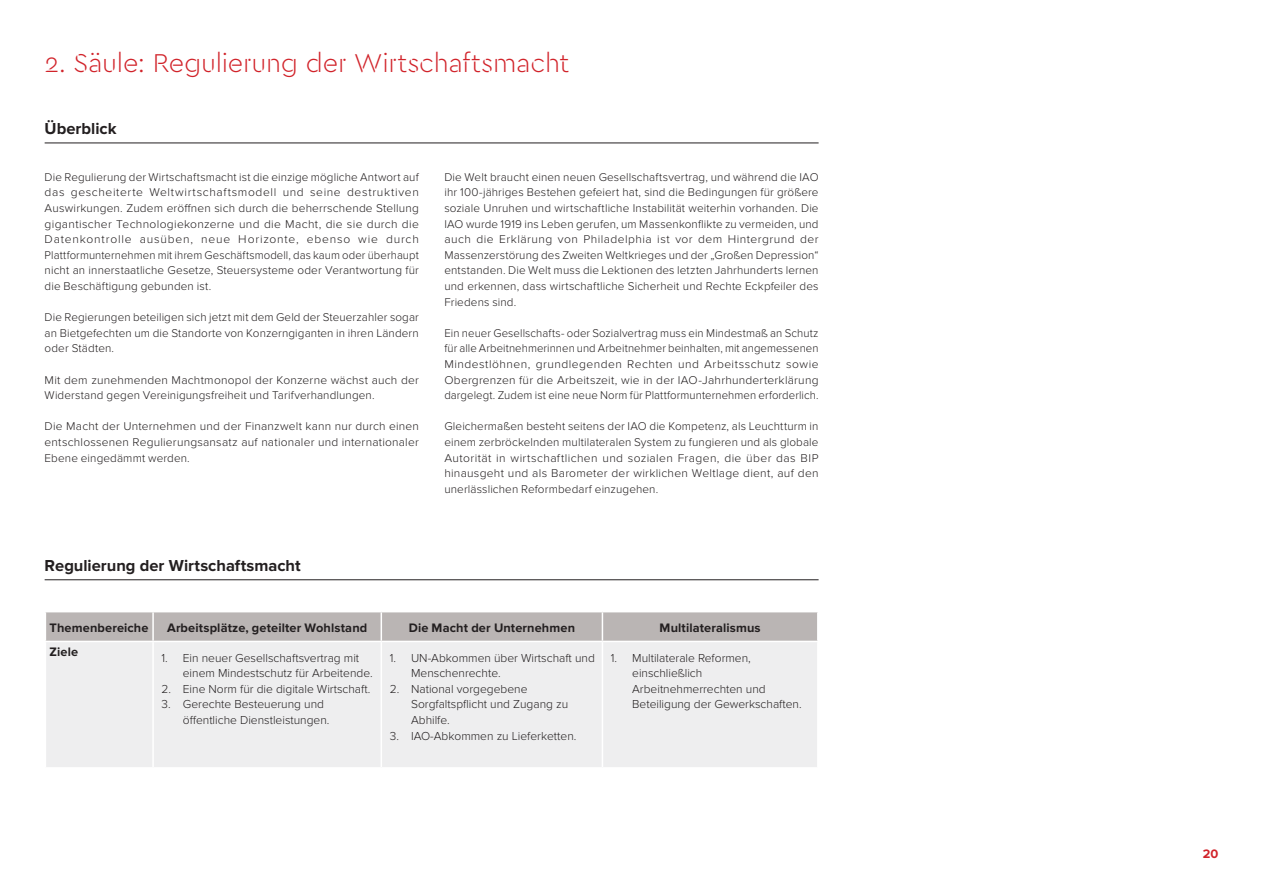
<style>
.page{position:relative;width:1263px;height:893px;background:#fff}
.page>*{position:absolute;margin:0;border:0;box-sizing:border-box;transform-origin:0 0}
.Title_01{font:300 27px "Cera Stencil PRO";letter-spacing:-.01em;color:#d1232a}
.Title_02{font:700 16.5px "Proxima Nova";color:#231f20}
.Text_bold_table{font:700 12.75px "Proxima Nova";letter-spacing:.01em;color:#231f20}
.t1{font:700 12.75px "Proxima Nova";color:#d1232a}
.Texte_Table_number{font:300 12px/15.6px "Proxima Nova";color:#231f20}
.Text{font:300 11.7px/15.6px "Proxima Nova";letter-spacing:.01em;color:#231f20;text-align:justify}
</style>
<div class="page">
<hr style="left:45px;top:143px;width:774px;height:1px;background:#231f20">
<hr style="left:45px;top:579px;width:774px;height:1px;background:#231f20">
<div style="left:46px;top:642px;width:771px;height:125px;background:#eeeeef"></div>
<svg style="left:45px;top:612px;width:772px;height:29px;background:#bcb7b6"></svg>
<hr style="left:152px;top:642px;width:2px;height:125px;background:#fff">
<hr style="left:381px;top:642px;width:1px;height:125px;background:#fff">
<hr style="left:602px;top:642px;width:1px;height:125px;background:#fff">
<p class="Title_01" style="left:45px;top:45px;width:526px">2. Säule: Regulierung der Wirtschaftsmacht</p>
<p class="Title_02" style="left:45px;top:119px;width:73px">Überblick</p>
<p class="Text" style="left:45px;top:169px;width:376px">Die Regulierung der Wirtschaftsmacht ist die einzige mögliche Antwort auf das gescheiterte Weltwirtschaftsmodell und seine destruktiven Auswirkungen. Zudem eröffnen sich durch die beherrschende Stellung gigantischer Technologiekonzerne und die Macht, die sie durch die Datenkontrolle ausüben, neue Horizonte, ebenso wie durch Plattformunternehmen mit ihrem Geschäftsmodell, das kaum oder überhaupt nicht an innerstaatliche Gesetze, Steuersysteme oder Verantwortung für die Beschäftigung gebunden ist.</p>
<p class="Text" style="left:45px;top:310px;width:376px">Die Regierungen beteiligen sich jetzt mit dem Geld der Steuerzahler sogar an Bietgefechten um die Standorte von Konzerngiganten in ihren Ländern oder Städten.</p>
<p class="Text" style="left:45px;top:372px;width:376px">Mit dem zunehmenden Machtmonopol der Konzerne wächst auch der<br>Widerstand gegen Vereinigungsfreiheit und Tarifverhandlungen.</p>
<p class="Text" style="left:45px;top:419px;width:376px">Die Macht der Unternehmen und der Finanzwelt kann nur durch einen entschlossenen Regulierungsansatz auf nationaler und internationaler Ebene eingedämmt werden.</p>
<p class="Text" style="left:444px;top:169px;width:376px">Die Welt braucht einen neuen Gesellschaftsvertrag, und während die IAO ihr 100-jähriges Bestehen gefeiert hat, sind die Bedingungen für größere soziale Unruhen und wirtschaftliche Instabilität weiterhin vorhanden. Die IAO wurde 1919 ins Leben gerufen, um Massenkonflikte zu vermeiden, und auch die Erklärung von Philadelphia ist vor dem Hintergrund der Massenzerstörung des Zweiten Weltkrieges und der „Großen Depression“ entstanden. Die Welt muss die Lektionen des letzten Jahrhunderts lernen und erkennen, dass wirtschaftliche Sicherheit und Rechte Eckpfeiler des Friedens sind.</p>
<p class="Text" style="left:444px;top:325px;width:376px">Ein neuer Gesellschafts- oder Sozialvertrag muss ein Mindestmaß an Schutz für alle Arbeitnehmerinnen und Arbeitnehmer beinhalten, mit angemessenen Mindestlöhnen, grundlegenden Rechten und Arbeitsschutz sowie Obergrenzen für die Arbeitszeit, wie in der IAO-Jahrhunderterklärung dargelegt. Zudem ist eine neue Norm für Plattformunternehmen erforderlich.</p>
<p class="Text" style="left:444px;top:419px;width:376px">Gleichermaßen besteht seitens der IAO die Kompetenz, als Leuchtturm in einem zerbröckelnden multilateralen System zu fungieren und als globale Autorität in wirtschaftlichen und sozialen Fragen, die über das BIP hinausgeht und als Barometer der wirklichen Weltlage dient, auf den unerlässlichen Reformbedarf einzugehen.</p>
<p class="Title_02" style="left:45px;top:556px;width:258px">Regulierung der Wirtschaftsmacht</p>
<p class="Text_bold_table" style="left:50px;top:620px;width:100px">Themenbereiche</p>
<p class="Text_bold_table" style="left:167px;top:620px;width:202px">Arbeitsplätze, geteilter Wohlstand</p>
<p class="Text_bold_table" style="left:409px;top:620px;width:168px">Die Macht der Unternehmen</p>
<p class="Text_bold_table" style="left:660px;top:620px;width:103px">Multilateralismus</p>
<p class="Text_bold_table" style="left:50px;top:644px;width:30px">Ziele</p>
<p class="Texte_Table_number" style="left:183px;top:650px;width:191px;text-indent:-21px">1. Ein neuer Gesellschaftsvertrag mit einem Mindestschutz für Arbeitende.</p>
<p class="Texte_Table_number" style="left:162px;top:681px;width:210px">2. Eine Norm für die digitale Wirtschaft.</p>
<p class="Texte_Table_number" style="left:183px;top:697px;width:148px;text-indent:-21px">3. Gerechte Besteuerung und öffentliche Dienstleistungen.</p>
<p class="Texte_Table_number" style="left:411px;top:650px;width:185px;text-indent:-21px">1. UN-Abkommen über Wirtschaft und<br>Menschenrechte.</p>
<p class="Texte_Table_number" style="left:411px;top:681px;width:159px;text-indent:-21px">2. National vorgegebene<br>Sorgfaltspflicht und Zugang zu<br>Abhilfe.</p>
<p class="Texte_Table_number" style="left:390px;top:728px;width:188px">3. IAO-Abkommen zu Lieferketten.</p>
<p class="Texte_Table_number" style="left:632px;top:650px;width:171px;text-indent:-21px">1. Multilaterale Reformen, einschließlich<br>Arbeitnehmerrechten und<br>Beteiligung der Gewerkschaften.</p>
<p class="t1" style="left:1203px;top:846px;width:17px">20</p>
</div>
